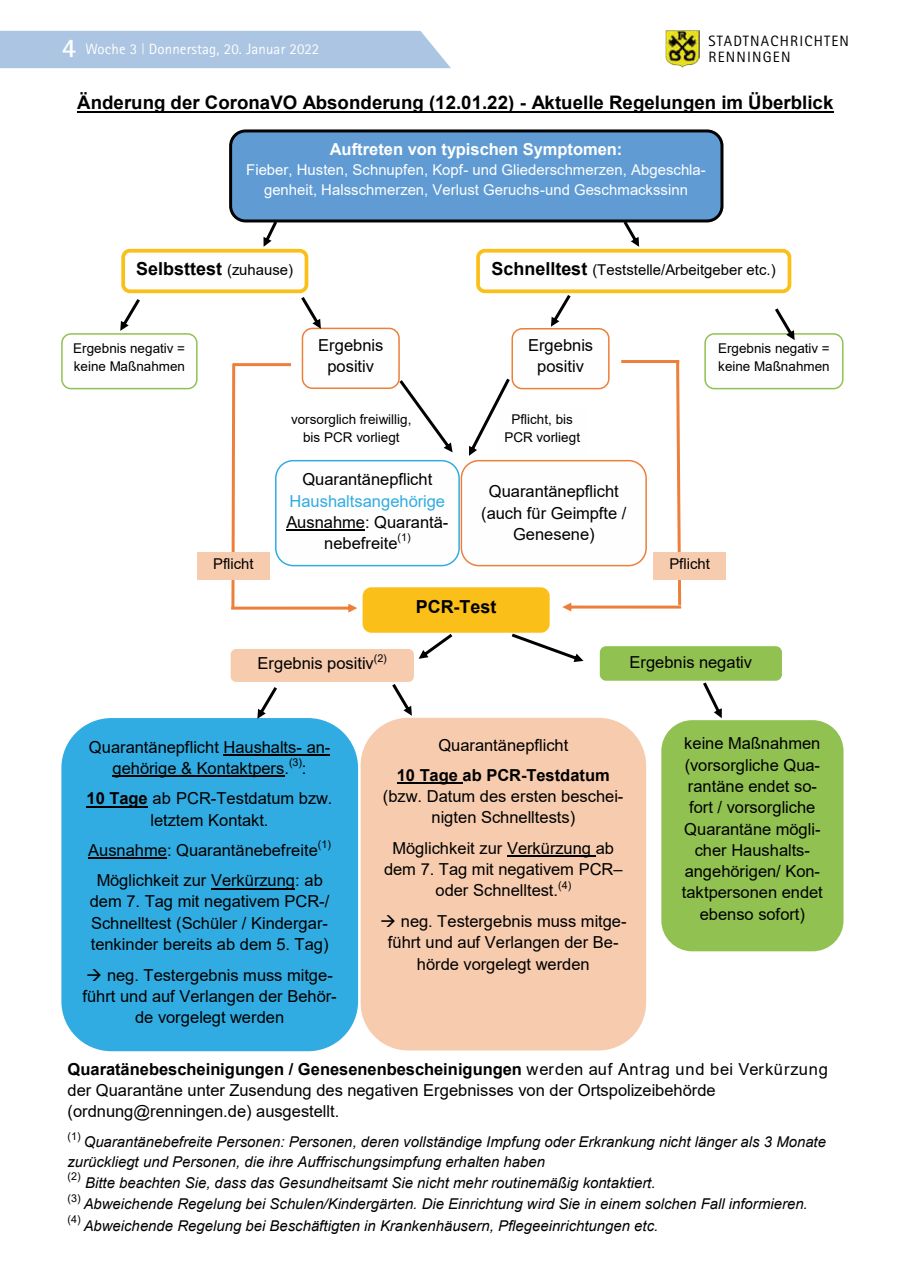
<style>
.page{position:relative;width:902px;height:1280px;background:#fff}
.page>*{position:absolute;margin:0;border:0;box-sizing:border-box;transform-origin:0 0}
.t1{font:700 27px "Rotis Sans Serif";color:#fff}
.t2{font:700 18.6px "Arial";color:#000}
.t3{font:700 18px "Arial";color:#000}
.t4{font:16.5px/21.3px "Arial";color:#000;text-align:center}
.t5{font:700 16.5px "Arial";color:#fff}
.t6{font:700 16.5px "Arial";color:#000}
.t7{font:16.5px "Arial";color:#30ace2}
.t8{font:15px "Rotis Sans Serif";letter-spacing:.01em;color:#fff}
.t9{font:15px "Rotis Sans Serif";letter-spacing:.08em;color:#000}
.t10{font:italic 14.85px/19.6px "Arial";color:#000}
.t11{font:14.85px/19.4px "Arial";color:#fff;text-align:center}
.t12{font:14.85px "Arial";color:#000}
.t13{font:13.5px/17.4px "Arial";letter-spacing:.005em;color:#000;text-align:center}
.t14{font:10.8px "Arial";color:#000}
.s1{font-family:"Helvetica Neue";font-weight:300}
.s2{font-weight:400;font-size:14.85px}
.s3{font-weight:700;font-size:18px}
.s4{font-weight:700}
</style>
<div class="page">
<div style="left:0;top:31px;width:451px;height:37px;background:#abc5e2"></div>
<img style="left:665px;top:30px;width:34px;height:38px">
<div style="left:229px;top:129px;width:494px;height:93px;background:#609cd3;border:3px solid #000;border-radius:15px"></div>
<div style="left:121px;top:249px;width:187px;height:44px;background:#fefefe;border:4px solid #fbbf19;border-radius:7px"></div>
<div style="left:362px;top:587px;width:187px;height:46px;background:#fbbf19;border:4px solid #fbbf19;border-radius:7px"></div>
<div style="left:476px;top:249px;width:315px;height:44px;background:#fefefe;border:4px solid #fbbf19;border-radius:7px"></div>
<div style="left:360px;top:718px;width:286px;height:332px;background:#f7cbae;border-radius:48px"></div>
<hr style="left:396px;top:782px;width:66px;height:2px;background:#000">
<hr style="left:507px;top:855px;width:88px;height:2px;background:#000">
<div style="left:302px;top:328px;width:98px;height:61px;background:#fefefe;border:1px solid #ec7f3a;border-radius:10px"></div>
<div style="left:275px;top:460px;width:185px;height:106px;background:#fefefe;border:1px solid #30ace2;border-radius:17px"></div>
<hr style="left:286px;top:529px;width:79px;height:2px;background:#000">
<div style="left:599px;top:646px;width:182px;height:35px;background:#91c151;border:1px solid #91c151;border-radius:6px"></div>
<div style="left:230px;top:649px;width:184px;height:33px;background:#f7cbae;border-radius:5px"></div>
<div style="left:704px;top:333px;width:139px;height:56px;background:#fefefe;border:1px solid #91c151;border-radius:9px"></div>
<div style="left:511px;top:328px;width:98px;height:61px;background:#fefefe;border:1px solid #ec7f3a;border-radius:10px"></div>
<div style="left:460px;top:460px;width:186px;height:106px;background:#fefefe;border:1px solid #ec7f3a;border-radius:17px"></div>
<div style="left:61px;top:718px;width:297px;height:333px;background:#30ace2;border:1px solid #30ace2;border-radius:49px"></div>
<hr style="left:223px;top:754px;width:107px;height:2px;background:#000">
<hr style="left:112px;top:776px;width:172px;height:1px;background:#000">
<hr style="left:87px;top:806px;width:61px;height:1px;background:#000">
<hr style="left:88px;top:857px;width:79px;height:2px;background:#000">
<hr style="left:211px;top:888px;width:84px;height:1px;background:#000">
<div style="left:661px;top:720px;width:182px;height:231px;background:#91c151;border:1px solid #91c151;border-radius:30px"></div>
<div style="left:61px;top:333px;width:136px;height:56px;background:#fefefe;border:1px solid #91c151;border-radius:9px"></div>
<hr style="left:77px;top:111px;width:756px;height:2px;background:#000">
<svg style="left:301px;top:297px;width:20px;height:32px"></svg>
<svg style="left:551px;top:295px;width:19px;height:32px"></svg>
<svg style="left:120px;top:299px;width:20px;height:32px"></svg>
<svg style="left:623px;top:221px;width:16px;height:26px"></svg>
<svg style="left:469px;top:379px;width:40px;height:77px"></svg>
<svg style="left:399px;top:380px;width:53px;height:72px"></svg>
<svg style="left:418px;top:634px;width:34px;height:25px"></svg>
<svg style="left:511px;top:634px;width:72px;height:28px"></svg>
<svg style="left:703px;top:682px;width:18px;height:36px"></svg>
<svg style="left:257px;top:687px;width:20px;height:32px"></svg>
<svg style="left:392px;top:684px;width:20px;height:32px"></svg>
<svg style="left:230px;top:361px;width:127px;height:252px"></svg>
<svg style="left:562px;top:357px;width:120px;height:254px"></svg>
<div style="left:653px;top:552px;width:73px;height:27px;background:#f7cbae"></div>
<div style="left:197px;top:552px;width:73px;height:27px;background:#f7cbae"></div>
<svg style="left:263px;top:221px;width:14px;height:26px"></svg>
<svg style="left:774px;top:308px;width:20px;height:32px"></svg>
<p class="t9" style="left:708px;top:32px;width:142px">STADTNACHRICHTEN</p>
<h1 class="t1" style="left:62px;top:31px;width:16px">4</h1>
<p class="t9" style="left:708px;top:48px;width:84px">RENNINGEN</p>
<p class="t8" style="left:85px;top:40px;width:235px">Woche 3 <span class="s1">|</span> Donnerstag, 20. Januar 2022</p>
<p class="t2" style="left:77px;top:89px;width:757px">Änderung der CoronaVO Absonderung (12.01.22) - Aktuelle Regelungen im Überblick</p>
<p class="t5" style="left:330px;top:138px;width:294px">Auftreten von typischen Symptomen:</p>
<p class="t11" style="left:246px;top:160px;width:461px">Fieber, Husten, Schnupfen, Kopf- und Gliederschmerzen, Abgeschla&shy;genheit, Halsschmerzen, Verlust Geruchs-und Geschmackssinn</p>
<p class="t3" style="left:136px;top:255px;width:158px">Selbsttest <span class="s2">(zuhause)</span></p>
<p class="t13" style="left:73px;top:340px;width:113px;text-align:left">Ergebnis negativ = keine Maßnahmen</p>
<p class="t4" style="left:318px;top:334px;width:67px">Ergebnis positiv</p>
<p class="t13" style="left:291px;top:411px;width:122px">vorsorglich freiwillig, bis PCR vorliegt</p>
<p class="t4" style="left:302px;top:469px;width:131px">Quarantänepflicht</p>
<p class="t7" style="left:289px;top:489px;width:157px">Haushaltsangehörige</p>
<p class="t4" style="left:324px;top:511px;width:126px;text-align:left;text-indent:-38px">Ausnahme: Quarantä&shy;nebefreite</p>
<p class="t14" style="left:397px;top:530px;width:15px">(1)</p>
<p class="t12" style="left:491px;top:259px;width:286px"><span class="s3">Schnelltest</span> (Teststelle/Arbeitgeber etc.)</p>
<p class="t4" style="left:528px;top:334px;width:67px">Ergebnis positiv</p>
<p class="t13" style="left:504px;top:411px;width:77px">Pflicht, bis<br>PCR vorliegt</p>
<p class="t4" style="left:481px;top:481px;width:147px">Quarantänepflicht (auch für Geimpfte /<br>Genesene)</p>
<p class="t13" style="left:718px;top:340px;width:113px;text-align:left">Ergebnis negativ = keine Maßnahmen</p>
<p class="t12" style="left:213px;top:554px;width:42px">Pflicht</p>
<p class="t12" style="left:669px;top:554px;width:42px">Pflicht</p>
<p class="t4" style="left:257px;top:653px;width:118px">Ergebnis positiv</p>
<p class="t14" style="left:374px;top:650px;width:15px">(2)</p>
<p class="t3" style="left:416px;top:594px;width:82px">PCR-Test</p>
<p class="t4" style="left:629px;top:651px;width:124px">Ergebnis negativ</p>
<p class="t4" style="left:112px;top:736px;width:219px;text-align:left;text-indent:-24px">Quarantänepflicht Haushalts- an&shy;gehörige &amp; Kontaktpers.</p>
<p class="t14" style="left:289px;top:755px;width:14px">(3)</p>
<p class="t4" style="left:87px;top:753px;width:247px;line-height:30.2px;text-align:left;text-indent:215px">:<br><span class="s4">10 Tage</span> ab PCR-Testdatum bzw.</p>
<p class="t4" style="left:88px;top:804px;width:231px;line-height:30.3px;text-align:left;text-indent:62px">letztem Kontakt.<br>Ausnahme: Quarantänebefreite</p>
<p class="t14" style="left:318px;top:837px;width:15px">(1)</p>
<p class="t4" style="left:90px;top:870px;width:241px">Möglichkeit zur Verkürzung: ab dem 7. Tag mit negativem PCR-/<br>Schnelltest (Schüler / Kindergar&shy;tenkinder bereits ab dem 5. Tag)</p>
<p class="t4" style="left:82px;top:964px;width:256px">→ neg. Testergebnis muss mitge&shy;führt und auf Verlangen der Behör&shy;de vorgelegt werden</p>
<p class="t4" style="left:438px;top:734px;width:131px">Quarantänepflicht</p>
<p class="t6" style="left:396px;top:763px;width:215px">10 Tage ab PCR-Testdatum</p>
<p class="t4" style="left:383px;top:785px;width:242px">(bzw. Datum des ersten beschei&shy;nigten Schnelltests)</p>
<p class="t4" style="left:392px;top:837px;width:223px">Möglichkeit zur Verkürzung ab</p>
<p class="t4" style="left:384px;top:858px;width:240px">dem 7. Tag mit negativem PCR–</p>
<p class="t4" style="left:435px;top:880px;width:124px">oder Schnelltest.</p>
<p class="t14" style="left:558px;top:877px;width:15px">(4)</p>
<p class="t4" style="left:380px;top:910px;width:248px">→ neg. Testergebnis muss mitge&shy;führt und auf Verlangen der Be&shy;hörde vorgelegt werden</p>
<p class="t4" style="left:682px;top:733px;width:142px">keine Maßnahmen (vorsorgliche Qua&shy;rantäne endet so&shy;fort / vorsorgliche<br>Quarantäne mögli&shy;cher Haushalts&shy;angehörigen/ Kon&shy;taktpersonen endet ebenso sofort)</p>
<p class="t4" style="left:68px;top:1058px;width:761px;text-align:left"><span class="s4">Quaratänebescheinigungen / Genesenenbescheinigungen</span> werden auf Antrag und bei Verkürzung der Quarantäne unter Zusendung des negativen Ergebnisses von der Ortspolizeibehörde (ordnung@renningen.de) ausgestellt.</p>
<p class="t14" style="left:68px;top:1128px;width:15px">(1)</p>
<p class="t10" style="left:68px;top:1132px;width:760px;text-indent:16px">Quarantänebefreite Personen: Personen, deren vollständige Impfung oder Erkrankung nicht länger als 3 Monate zurückliegt und Personen, die ihre Auffrischungsimpfung erhalten haben</p>
<p class="t14" style="left:68px;top:1169px;width:15px">(2)</p>
<p class="t10" style="left:85px;top:1173px;width:571px">Bitte beachten Sie, dass das Gesundheitsamt Sie nicht mehr routinemäßig kontaktiert.</p>
<p class="t14" style="left:68px;top:1190px;width:15px">(3)</p>
<p class="t10" style="left:84px;top:1194px;width:725px">Abweichende Regelung bei Schulen/Kindergärten. Die Einrichtung wird Sie in einem solchen Fall informieren.</p>
<p class="t14" style="left:68px;top:1211px;width:15px">(4)</p>
<p class="t10" style="left:84px;top:1216px;width:576px">Abweichende Regelung bei Beschäftigten in Krankenhäusern, Pflegeeinrichtungen etc.</p>
</div>
